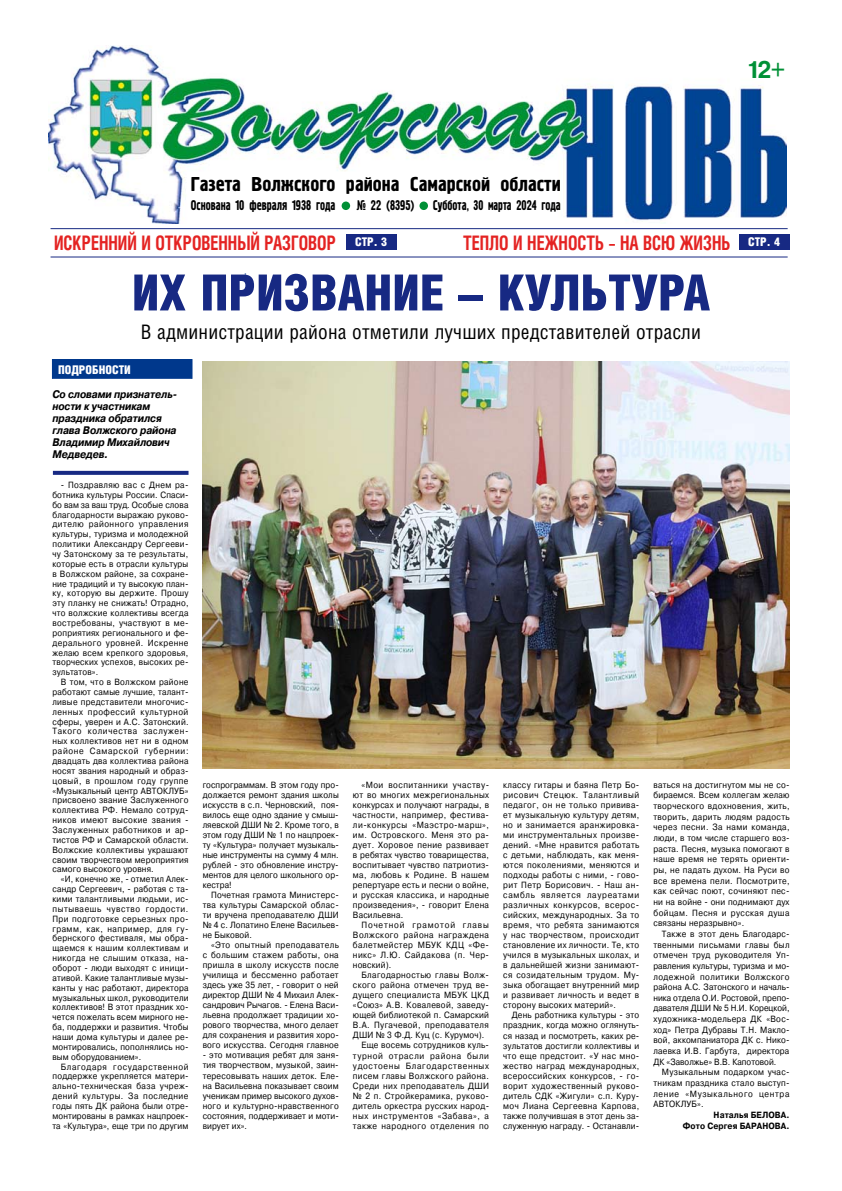
<style>
.page{position:relative;width:842px;height:1191px;background:#fff}
.page>*{position:absolute;margin:0;border:0;box-sizing:border-box;transform-origin:0 0}
.t1{font:900 50px "Helios Cond";color:#172983}
.t2{font:700 20px "Helios Cond";color:#e42322;scale:.85 1}
.t3{font:20px "Helios Cond";letter-spacing:.01em;color:#000}
.t4{font:20px "Hermes C";color:#000}
.t5{font:14px "Hermes C";color:#000;scale:.8 1}
.t6{font:900 12px "Helios Cond";color:#fff}
.t7{font:italic 700 11px/12.1px "Pragmatica C";letter-spacing:-.01em;color:#000;scale:.9 1}
.t8{font:9px/10px "Pragmatica C";letter-spacing:.03em;color:#000;text-align:justify;scale:.9 1}
.t9{font:9px "Pragmatica C";letter-spacing:.05em;color:#000;scale:.9 1}
.t10{font:700 9px/10.6px "Pragmatica C";letter-spacing:.01em;color:#000;text-align:right;scale:.9 1}
.t11{font:9px "Pragmatica C";letter-spacing:.085em;color:#000;scale:.9 1}
.t12{font:9px "Pragmatica C";letter-spacing:.065em;color:#000;scale:.9 1}
.t13{font:9px "Pragmatica C";letter-spacing:.055em;color:#000;scale:.9 1}
.t14{font:9px "Pragmatica C";letter-spacing:.08em;color:#000;scale:.9 1}
.s1{font-size:12px}
</style>
<div class="page">
<img style="left:49px;top:46px;width:737px;height:177px">
<div style="left:342px;top:201px;width:8px;height:9px;background:#009036;border-radius:50%"></div>
<div style="left:419px;top:201px;width:9px;height:9px;background:#009036;border-radius:50%"></div>
<div style="left:739px;top:234px;width:50px;height:15px;background:#172983"></div>
<div style="left:778px;top:80px;width:28px;height:16px;background:#fff"></div>
<div style="left:346px;top:234px;width:51px;height:15px;background:#172983"></div>
<hr style="left:51px;top:228px;width:737px;height:1px;background:#172983">
<hr style="left:51px;top:257px;width:737px;height:1px;background:#172983">
<svg style="left:53px;top:471px;width:136px;height:4px"></svg>
<div style="left:52px;top:359px;width:140px;height:19px;background:#00388c"></div>
<img style="left:203px;top:361px;width:586px;height:407px">
<h2 class="t4" style="left:191px;top:173px;width:371px">Газета Волжского района Самарской области</h2>
<h3 class="t5" style="left:191px;top:197px;width:182px">Основана 10 февраля 1938 года</h3>
<h3 class="t5" style="left:356px;top:197px;width:74px">№ 22 (8395)</h3>
<h3 class="t5" style="left:433px;top:197px;width:161px">Суббота<span class="s1">,</span> 30 марта 2024 года</h3>
<h2 class="t2" style="left:54px;top:230px;width:55px">искренни</h2>
<h2 class="t2" style="left:127px;top:230px;width:88px">й и откровенн</h2>
<h2 class="t2" style="left:237px;top:230px;width:178px">ый разговор <sup>cтр.</sup> <sup>3</sup></h2>
<h2 class="t2" style="left:463px;top:230px;width:375px">ТЕПЛО И НЕЖНОСТЬ – НА ВСЮ ЖИЗНЬ <sup>cтр.</sup> <sup>4</sup></h2>
<h1 class="t1" style="left:132px;top:264px;width:580px">их призвание – культура</h1>
<h2 class="t3" style="left:141px;top:320px;width:562px">В администрации района отметили лучших представителей отрасли</h2>
<h3 class="t6" style="left:58px;top:363px;width:74px">подробности</h3>
<p class="t7" style="left:52px;top:388px;width:140px">Со словами признатель&shy;ности к участникам праздника обратился глава Волжского района<br>Владимир Михайлович<br>Медведев.</p>
<p class="t8" style="left:52px;top:480px;width:153px;text-indent:9px">- Поздравляю вас с Днем ра&shy;ботника культуры России. Спаси&shy;бо вам за ваш труд. Особые слова благодарности выражаю руково&shy;дителю районного управления культуры, туризма и молодежной политики Александру Сергееви&shy;чу Затонскому за те результаты, которые есть в отрасли культуры в Волжском районе, за сохране&shy;ние традиций и ту высокую план&shy;ку, которую вы держите. Прошу эту планку не снижать! Отрадно, что волжские коллективы всегда востребованы, участвуют в ме&shy;роприятиях регионального и фе&shy;дерального уровней. Искренне желаю всем крепкого здоровья, творческих успехов, высоких ре&shy;зультатов».</p>
<p class="t8" style="left:52px;top:677px;width:153px;text-indent:9px">В том, что в Волжском районе работают самые лучшие, талант&shy;ливые представители многочис&shy;ленных профессий культурной сферы, уверен и А.С. Затонский.<br>Такого количества заслужен&shy;ных коллективов нет ни в одном районе Самарской губернии: двадцать два коллектива района носят звания народный и образ&shy;цовый, в прошлом году группе «Музыкальный центр АВТОКЛУБ» присвоено звание Заслуженного коллектива РФ. Немало сотруд&shy;ников имеют высокие звания - заслуженных работников и ар&shy;тистов РФ и Самарской области.<br>Волжские коллективы украшают своим творчеством мероприятия самого высокого уровня.</p>
<p class="t8" style="left:52px;top:874px;width:153px;text-indent:9px">«И, конечно же, - отметил Алек&shy;сандр Сергеевич, - работая с та&shy;кими талантливыми людьми, ис&shy;пытываешь чувство гордости.<br>При подготовке серьезных про&shy;грамм, как, например, для гу&shy;бернского фестиваля, мы обра&shy;щаемся к нашим коллективам и никогда не слышим отказа, на&shy;оборот - люди выходят с иници&shy;ативой. Какие талантливые музы&shy;канты у нас работают, директора музыкальных школ, руководители коллективов! В этот праздник хо&shy;чется пожелать всем мирного не&shy;ба, поддержки и развития. Чтобы наши дома культуры и далее ре&shy;монтировались, пополнялись но&shy;вым оборудованием».</p>
<p class="t8" style="left:52px;top:1061px;width:153px;text-indent:9px">Благодаря государственной поддержке укрепляется матери&shy;ально-техническая база учреж&shy;дений культуры. За последние годы пять ДК района были отре&shy;монтированы в рамках нацпроек&shy;та «Культура», еще три по другим</p>
<p class="t8" style="left:203px;top:779px;width:153px">госпрограммам. В этом году про&shy;должается ремонт здания школы искусств в с.п. Черновский, поя&shy;вилось еще одно здание у смыш&shy;ляевской ДШИ № 2. Кроме того, в этом году ДШИ № 1 по нацпроек&shy;ту «Культура» получает музыкаль&shy;ные инструменты на сумму 4 млн. рублей - это обновление инстру&shy;ментов для целого школьного ор&shy;кестра!</p>
<p class="t8" style="left:203px;top:890px;width:153px;text-indent:9px">Почетная грамота Министерс&shy;тва культуры Самарской облас&shy;ти вручена преподавателю ДШИ № 4 с. Лопатино Елене Васильев&shy;не Быковой.</p>
<p class="t8" style="left:203px;top:940px;width:153px;text-indent:9px">«Это опытный преподаватель с большим стажем работы, она пришла в школу искусств после училища и бессменно работает здесь уже 35 лет, - говорит о ней директор ДШИ № 4 Михаил Алек&shy;сандрович Рычагов. - Елена Васи&shy;льевна продолжает традиции хо&shy;рового творчества, много делает для сохранения и развития хоро&shy;вого искусства. Сегодня главное</p>
<p class="t8" style="left:203px;top:1050px;width:153px">- это мотивация ребят для заня&shy;тия творчеством, музыкой, заин&shy;тересовывать наших деток. Еле&shy;на Васильевна показывает своим ученикам пример высокого духов&shy;ного и культурно-нравственного состояния, поддерживает и моти&shy;вирует их».</p>
<p class="t8" style="left:353px;top:779px;width:153px;text-indent:9px">«Мои воспитанники участву&shy;ют во многих межрегиональных конкурсах и получают награды, в частности, например, фестива&shy;ли-конкурсы «Маэстро-марш», им. Островского. Меня это ра&shy;дует. Хоровое пение развивает в ребятах чувство товарищества, воспитывает чувство патриотиз&shy;ма, любовь к Родине. В нашем репертуаре есть и песни о войне, и русская классика, и народные произведения», - говорит Елена Васильевна.</p>
<p class="t8" style="left:353px;top:920px;width:153px;text-indent:9px">Почетной грамотой главы Волжского района награждена балетмейстер МБУК КДЦ «Фе&shy;никс» Л.Ю. Сайдакова (п. Чер&shy;новский).</p>
<p class="t8" style="left:361px;top:970px;width:143px">Благодарностью главы Волж-</p>
<p class="t9" style="left:353px;top:980px;width:153px">ского района отмечен труд ве-</p>
<p class="t8" style="left:353px;top:990px;width:153px">дущего специалиста МБУК ЦКД</p>
<p class="t8" style="left:353px;top:1000px;width:153px">«Союз» А.В. Ковалевой, заведу-</p>
<p class="t8" style="left:353px;top:1010px;width:153px">ющей библиотекой п. Самарский</p>
<p class="t9" style="left:353px;top:1020px;width:153px">В.А. Пугачевой, преподавателя</p>
<p class="t8" style="left:353px;top:1030px;width:147px">ДШИ № 3 Ф.Д. Куц (с. Курумоч).</p>
<p class="t8" style="left:361px;top:1040px;width:143px">Еще восемь сотрудников куль-</p>
<p class="t14" style="left:353px;top:1050px;width:153px">турной отрасли района были</p>
<p class="t11" style="left:353px;top:1060px;width:153px">удостоены Благодарственных</p>
<p class="t8" style="left:353px;top:1070px;width:153px">писем главы Волжского района.</p>
<p class="t9" style="left:353px;top:1080px;width:153px">Среди них преподаватель ДШИ</p>
<p class="t8" style="left:353px;top:1090px;width:153px">№ 2 п. Стройкерамика, руково-</p>
<p class="t8" style="left:353px;top:1100px;width:153px">дитель оркестра русских народ-</p>
<p class="t12" style="left:353px;top:1110px;width:153px">ных инструментов «Забава», а</p>
<p class="t13" style="left:353px;top:1120px;width:153px">также народного отделения по</p>
<p class="t8" style="left:503px;top:779px;width:153px">классу гитары и баяна Петр Бо&shy;рисович Стецюк. Талантливый педагог, он не только привива&shy;ет музыкальную культуру детям, но и занимается аранжировка&shy;ми инструментальных произве&shy;дений. «Мне нравится работать с детьми, наблюдать, как меня&shy;ются поколениями, меняются и подходы работы с ними, - гово&shy;рит Петр Борисович. - Наш ан&shy;самбль является лауреатами различных конкурсов, всерос&shy;сийских, международных. За то время, что ребята занимаются у нас творчеством, происходит становление их личности. Те, кто учился в музыкальных школах, и в дальнейшей жизни занимают&shy;ся созидательным трудом. Му&shy;зыка обогащает внутренний мир и развивает личность и ведет в сторону высоких материй».</p>
<p class="t8" style="left:503px;top:1010px;width:153px;text-indent:9px">День работника культуры - это праздник, когда можно оглянуть&shy;ся назад и посмотреть, каких ре&shy;зультатов достигли коллективы и что еще предстоит. «У нас мно&shy;жество наград международных, всероссийских конкурсов, - го&shy;ворит художественный руково&shy;дитель СДК «Жигули» с.п. Куру&shy;моч Лиана Сергеевна Карпова, также получившая в этот день за&shy;служенную награду. - Останавли-</p>
<p class="t8" style="left:653px;top:779px;width:153px;line-height:10.6px">ваться на достигнутом мы не со&shy;бираемся. Всем коллегам желаю творческого вдохновения, жить, творить, дарить людям радость через песни. За нами команда, люди, в том числе старшего воз&shy;раста. Песня, музыка помогают в наше время не терять ориенти&shy;ры, не падать духом. На Руси во все времена пели. Посмотрите, как сейчас поют, сочиняют пес&shy;ни на войне - они поднимают дух бойцам. Песня и русская душа связаны неразрывно».</p>
<p class="t8" style="left:653px;top:928px;width:153px;line-height:10.6px;text-indent:9px">Также в этот день Благодарс&shy;твенными письмами главы был отмечен труд руководителя уп&shy;равления культуры, туризма и мо&shy;лодежной политики Волжского района А.С. Затонского и началь&shy;ника отдела О.И. Ростовой, препо&shy;давателя ДШИ № 5 Н.И. Корецкой, художника-модельера ДК «Вос&shy;ход» Петра Дубравы Т.Н. Макло&shy;вой, аккомпаниатора ДК с. Нико&shy;лаевка И.В. Гарбута, директора ДК «Заволжье» В.В. Капотовой.</p>
<p class="t8" style="left:653px;top:1067px;width:153px;line-height:10.6px;text-indent:9px">Музыкальным подарком учас&shy;тникам праздника стало выступ&shy;ление «Музыкального центра АВТОКЛУБ».</p>
<p class="t10" style="left:683px;top:1109px;width:120px">Наталья БЕЛОВА.<br>Фото Сергея БАРАНОВА.</p>
</div>
